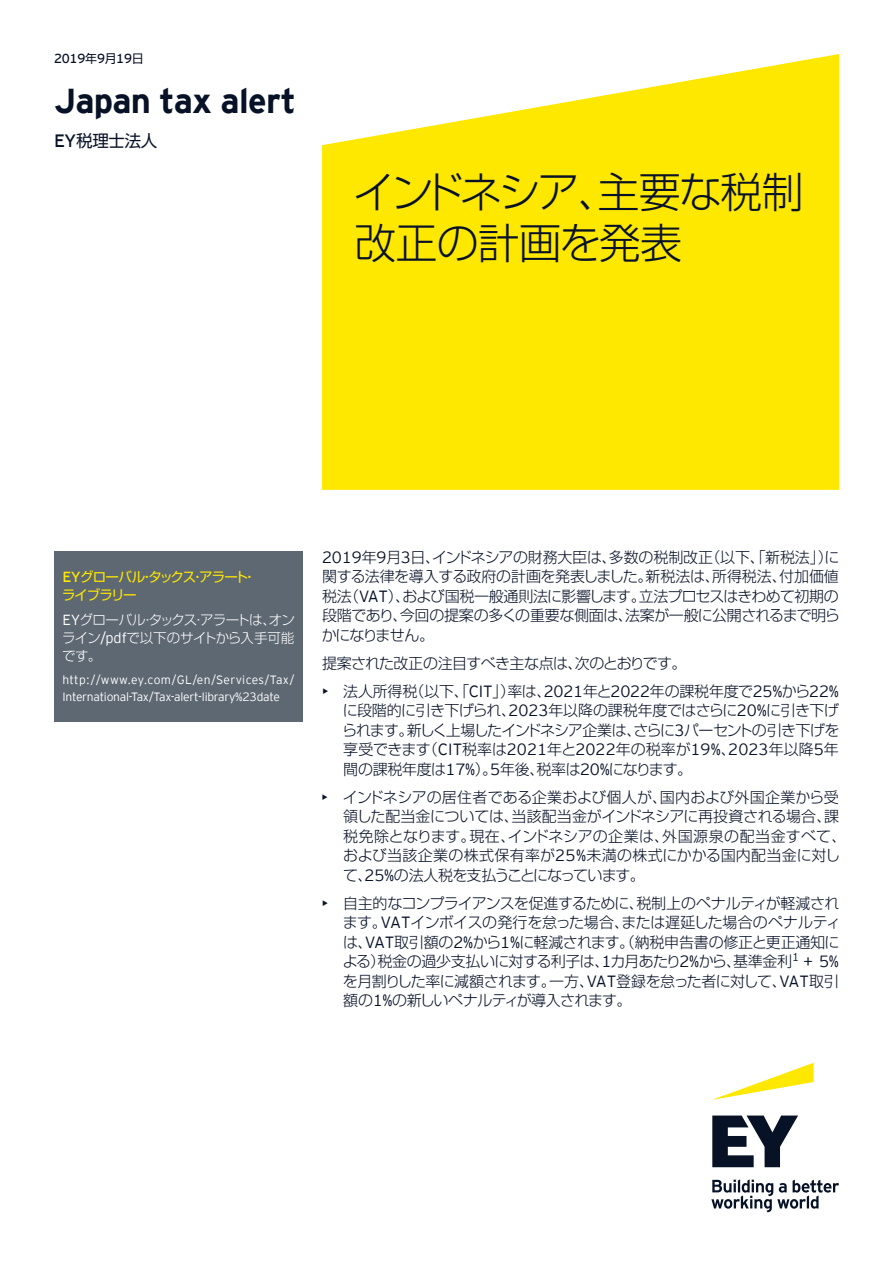
<style>
.page{position:relative;width:893px;height:1263px;background:#fff}
.page>*{position:absolute;margin:0;border:0;box-sizing:border-box;transform-origin:0 0}
.t1{font:300 42px/50.4px "Shin Go Pro";letter-spacing:-.03em;color:#081227}
.t2{font:700 34.5px "EY Interstate";letter-spacing:-.02em;color:#081227}
.t3{font:16.5px "Shin Go Pro";letter-spacing:-.02em;color:#081227}
.t4{font:300 15px/19.5px "Shin Go Pro";letter-spacing:-.03em;color:#081227;text-align:justify}
.t5{font:300 15px/19.5px "Shin Go Pro";letter-spacing:-.01em;color:#081227}
.t6{font:300 13.5px/18px "Shin Go Pro";letter-spacing:-.05em;color:#fff;text-align:justify}
.t7{font:13.5px/18px "Shin Go Pro";letter-spacing:-.075em;color:#ffe800}
.t8{font:13.05px "EY Interstate";letter-spacing:-.02em;color:#081227}
.t9{font:300 12px/16.5px "EY Interstate";letter-spacing:-.02em;color:#fff}
.s1{font-family:"Shin Go Pro";font-size:12px}
.s2{font-family:"EY Interstate";font-size:17.85px}
.s3{font-family:"EY Interstate";font-size:14.7px}
.s4{font-family:"EY Interstate";font-size:16.2px}
</style>
<div class="page">
<svg style="left:712px;top:1063px;width:102px;height:37px"></svg>
<svg style="left:711px;top:1115px;width:128px;height:97px"></svg>
<svg style="left:322px;top:54px;width:517px;height:436px;background:#ffea1a"></svg>
<div style="left:54px;top:552px;width:249px;height:170px;background:#5e6873"></div>
<p class="t8" style="left:54px;top:49px;width:91px">2019<span class="s1">年</span>9<span class="s1">月</span>19<span class="s1">日</span></p>
<h2 class="t2" style="left:54px;top:76px;width:243px">Japan tax alert</h2>
<p class="t3" style="left:54px;top:127px;width:105px"><span class="s2">EY</span>税理士法人</p>
<h1 class="t1" style="left:353px;top:162px;width:452px">インドネシア、主要な税制改正の計画を発表</h1>
<p class="t7" style="left:62px;top:567px;width:196px"><span class="s3">EY</span>グローバル・タックス・アラート・ライブラリー</p>
<p class="t6" style="left:62px;top:609px;width:234px"><span class="s3">EY</span>グローバル・タックス・アラートは、オンライン<span class="s3">/pdf</span>で以下のサイトから入手可能です。</p>
<p class="t9" style="left:63px;top:671px;width:233px">http://www.ey.com/GL/en/Services/Tax/<br>International-Tax/Tax-alert-library%23date</p>
<p class="t4" style="left:322px;top:545px;width:519px"><span class="s4">2019</span>年<span class="s4">9</span>月<span class="s4">3</span>日、インドネシアの財務大臣は、多数の税制改正（以下、「新税法」）に関する法律を導入する政府の計画を発表しました。新税法は、所得税法、付加価値税法（<span class="s4">VAT</span>）、および国税一般通則法に影響します。立法プロセスはきわめて初期の段階であり、今回の提案の多くの重要な側面は、法案が一般に公開されるまで明らかになりません。</p>
<p class="t4" style="left:322px;top:651px;width:366px">提案された改正の注目すべき主な点は、次のとおりです。</p>
<p class="t4" style="left:342px;top:679px;width:499px;text-indent:-20px"><span class="s4">•</span> 法人所得税（以下、「<span class="s4">CIT</span>」）率は、<span class="s4">2021</span>年と<span class="s4">2022</span>年の課税年度で<span class="s4">25%</span>から<span class="s4">22%</span>に段階的に引き下げられ、<span class="s4">2023</span>年以降の課税年度ではさらに<span class="s4">20%</span>に引き下げられます。新しく上場したインドネシア企業は、さらに<span class="s4">3</span>パーセントの引き下げを享受できます（<span class="s4">CIT</span>税率は<span class="s4">2021</span>年と<span class="s4">2022</span>年の税率が<span class="s4">19%</span>、<span class="s4">2023</span>年以降<span class="s4">5</span>年間の課税年度は<span class="s4">17%</span>）。<span class="s4">5</span>年後、税率は<span class="s4">20%</span>になります。</p>
<p class="t5" style="left:343px;top:785px;width:505px;text-indent:-21px"><span class="s4">•</span> インドネシアの居住者である企業および個人が、国内および外国企業から受領した配当金については、当該配当金がインドネシアに再投資される場合、課税免除となります。現在、インドネシアの企業は、外国源泉の配当金すべて、および当該企業の株式保有率が<span class="s4">25%</span>未満の株式にかかる国内配当金に対して、<span class="s4">25%</span>の法人税を支払うことになっています。</p>
<p class="t4" style="left:343px;top:891px;width:500px;text-align:left;text-indent:-21px"><span class="s4">•</span> 自主的なコンプライアンスを促進するために、税制上のペナルティが軽減されます。<span class="s4">VAT</span>インボイスの発行を怠った場合、または遅延した場合のペナルティは、<span class="s4">VAT</span>取引額の<span class="s4">2%</span>から<span class="s4">1%</span>に軽減されます。（納税申告書の修正と更正通知による）税金の過少支払いに対する利子は、<span class="s4">1</span>カ月あたり<span class="s4">2%</span>から、基準金利<sup>1</sup> <span class="s4">+ 5%</span>を月割りした率に減額されます。一方、<span class="s4">VAT</span>登録を怠った者に対して、<span class="s4">VAT</span>取引額の<span class="s4">1%</span>の新しいペナルティが導入されます。</p>
</div>
